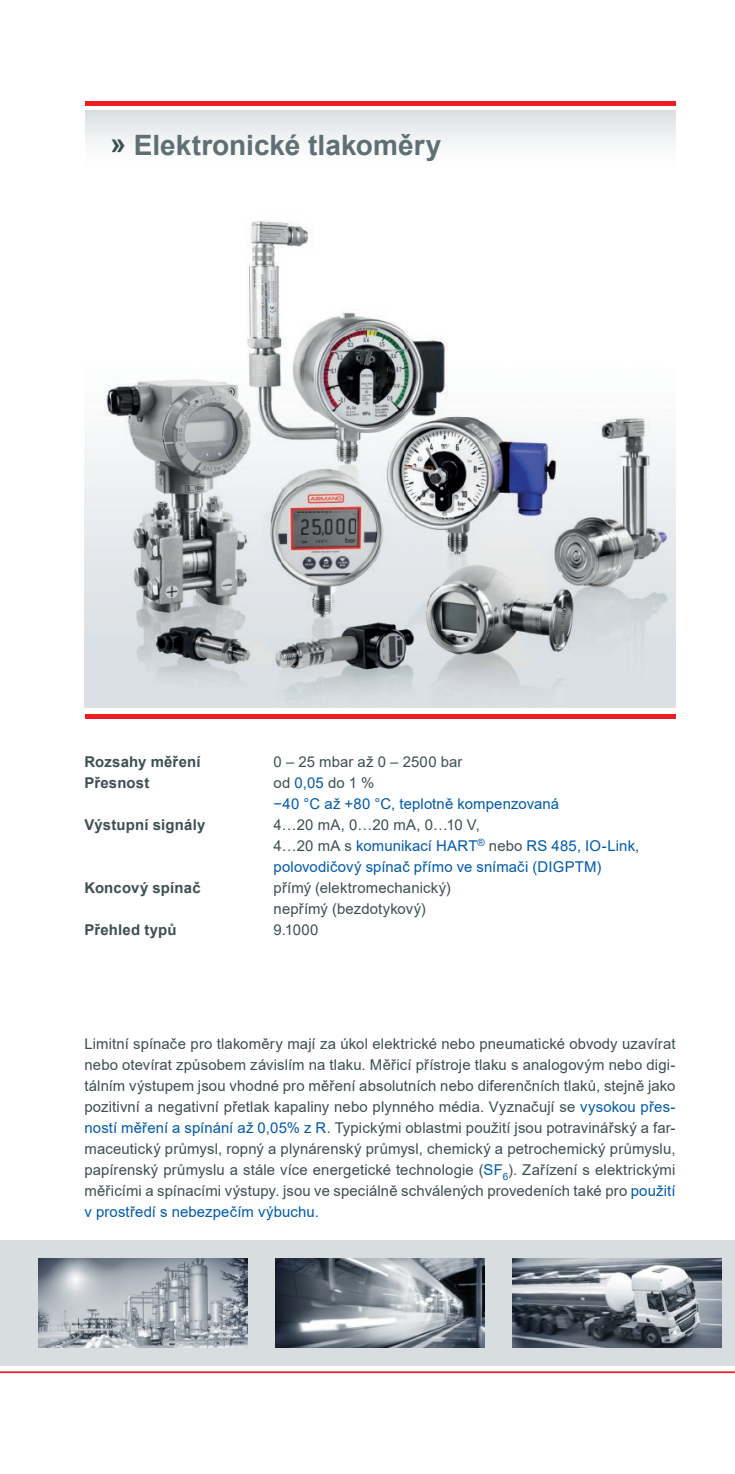
<style>
.page{position:relative;width:735px;height:1474px;background:#fff}
.page>*{position:absolute;margin:0;border:0;box-sizing:border-box;transform-origin:0 0}
.t1{font:700 28px "Arial";color:#5e7073}
.t2{font:14.88px/21px "Arial";letter-spacing:.01em;color:#3d4f51}
.t3{font:14.88px/21px "Arial";letter-spacing:.01em;color:#015aaa}
.t4{font:700 14.88px "Arial";letter-spacing:.015em;color:#3d4f51}
.s1{color:#3d4f51}
.s2{color:#015aaa}
</style>
<div class="page">
<div style="left:84px;top:110px;width:591px;height:69px;background:linear-gradient(to bottom,#dee3e4,#fff)"></div>
<div style="left:84px;top:713px;width:591px;height:5px;background:#ee1d23"></div>
<div style="left:84px;top:101px;width:591px;height:5px;background:#ee1d23"></div>
<img style="left:84px;top:221px;width:591px;height:487px">
<div style="left:0;top:1240px;width:734px;height:125px;background:#d8dee0"></div>
<img style="left:512px;top:1258px;width:208px;height:67px">
<img style="left:39px;top:1258px;width:208px;height:67px">
<img style="left:275px;top:1258px;width:209px;height:67px">
<svg style="left:0;top:1325px;width:734px;height:48px"></svg>
<h1 class="t1" style="left:110px;top:125px;width:332px"><span class="s1">»</span> Elektronické tlakoměry</h1>
<p class="t4" style="left:84px;top:751px;width:117px">Rozsahy měření</p>
<p class="t2" style="left:273px;top:751px;width:190px">0 – 25 mbar až 0 – 2500 bar</p>
<p class="t4" style="left:84px;top:772px;width:66px">Přesnost</p>
<p class="t3" style="left:273px;top:772px;width:287px"><span class="s1">od</span> 0,05 <span class="s1">do 1 %<br></span>−40 °C až +80 °C, teplotně kompenzovaná</p>
<p class="t4" style="left:84px;top:814px;width:122px">Výstupní signály</p>
<p class="t3" style="left:273px;top:814px;width:367px"><span class="s1">4…20 mA, 0…20 mA, 0…10 V,<br>4…20 mA s</span> komunikací HART<sup>®</sup> <span class="s1">nebo</span> RS 485, IO-Link, polovodičový spínač přímo ve snímači (DIGPTM)</p>
<p class="t4" style="left:84px;top:877px;width:118px">Koncový spínač</p>
<p class="t2" style="left:273px;top:877px;width:178px">přímý (elektromechanický) nepřímý (bezdotykový)</p>
<p class="t4" style="left:84px;top:919px;width:94px">Přehled typů</p>
<p class="t2" style="left:273px;top:919px;width:46px">9.1000</p>
<p class="t2" style="left:84px;top:1033px;width:592px;text-align:justify">Limitní spínače pro tlakoměry mají za úkol elektrické nebo pneumatické obvody uzavírat nebo otevírat způsobem závislím na tlaku. Měřicí přístroje tlaku s analogovým nebo digi&shy;tálním výstupem jsou vhodné pro měření absolutních nebo diferenčních tlaků, stejně jako pozitivní a negativní přetlak kapaliny nebo plynného média. Vyznačují se <span class="s2">vysokou přes&shy;ností měření a spínání až 0,05% z R</span>. Typickými oblastmi použití jsou potravinářský a far&shy;maceutický průmysl, ropný a plynárenský průmysl, chemický a petrochemický průmyslu, papírenský průmyslu a stále více energetické technologie (<span class="s2">SF</span><sub>6</sub>). Zařízení s elektrickými měřicími a spínacími výstupy. jsou ve speciálně schválených provedeních také pro <span class="s2">použití v prostředí s nebezpečím výbuchu.</span></p>
</div>
